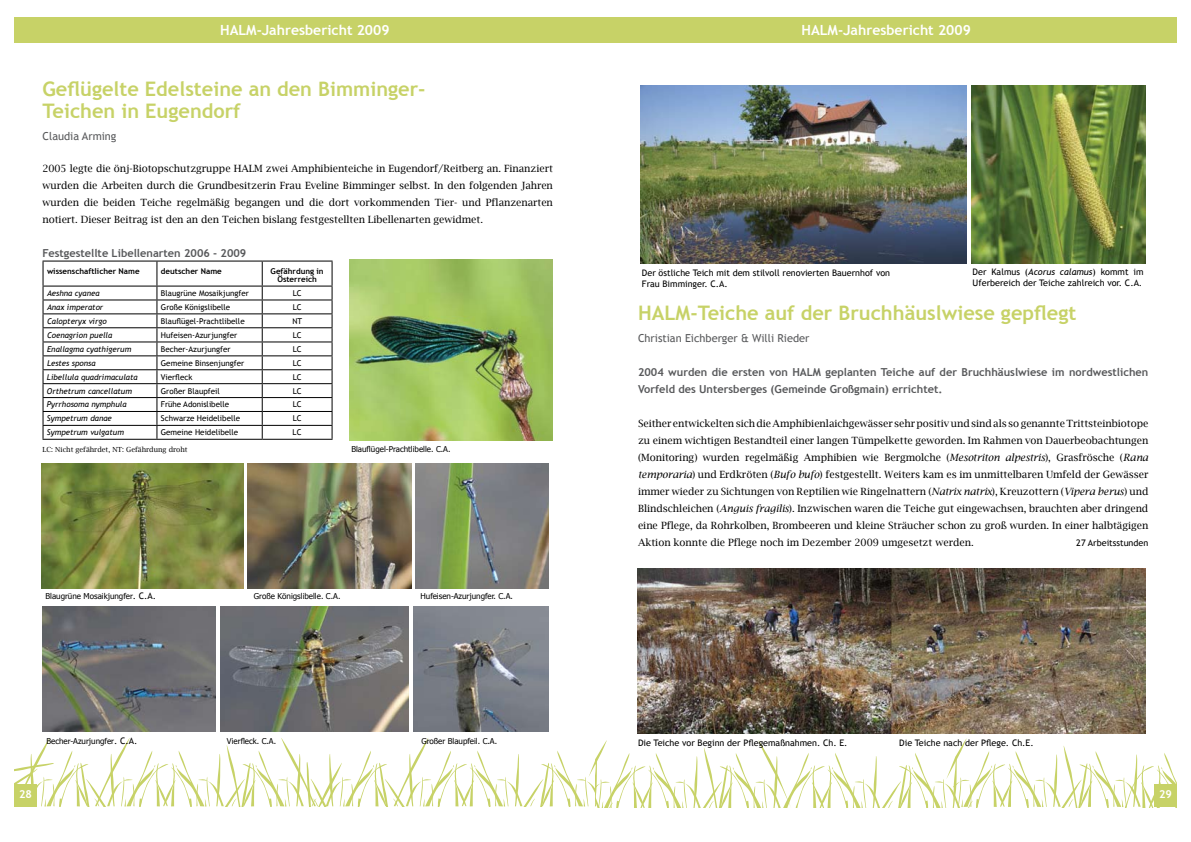
<style>
.page{position:relative;width:1191px;height:842px;background:#fff}
.page>*{position:absolute;margin:0;border:0;box-sizing:border-box;transform-origin:0 0}
.t1{font:700 20px/22px "Trebuchet MS";color:#c7d267}
.t2{font:700 14px "Trebuchet MS";color:#fff}
.t3{font:700 11px/17px "Trebuchet MS";color:#58595b}
.t4{font:11px "Trebuchet MS";color:#58595b}
.t5{font:700 11px "Trebuchet MS";color:#fff}
.t6{font:10px/17px "Lucida Bright";letter-spacing:-.005em;color:#000;text-align:justify}
.t7{font:9px/11px "Trebuchet MS";color:#000}
.t8{font:8px "Trebuchet MS";color:#000}
.t9{font:italic 8px "Trebuchet MS";color:#000}
.t10{font:8px "Tahoma";color:#000}
.t11{font:700 8px/8.5px "Trebuchet MS";color:#000;text-align:center}
.t12{font:7px "Lucida Bright";color:#000}
.s1{font-family:"Trebuchet MS";font-size:9px}
.s2{font-style:italic}
</style>
<div class="page">
<div style="left:14px;top:17px;width:581px;height:26px;background:#c7d267"></div>
<div style="left:595px;top:17px;width:581px;height:26px;background:#c7d267"></div>
<svg style="left:14px;top:738px;width:1162px;height:69px"></svg>
<div style="left:1154px;top:784px;width:22px;height:22px;background:#c7d267"></div>
<hr style="left:43px;top:261px;width:114px;height:1px;background:#000">
<hr style="left:157px;top:261px;width:105px;height:1px;background:#000">
<hr style="left:262px;top:261px;width:70px;height:1px;background:#000">
<hr style="left:43px;top:286px;width:114px;height:1px;background:#000">
<hr style="left:157px;top:286px;width:105px;height:1px;background:#000">
<hr style="left:262px;top:286px;width:70px;height:1px;background:#000">
<hr style="left:43px;top:299px;width:114px;height:1px;background:#000">
<hr style="left:157px;top:299px;width:105px;height:1px;background:#000">
<hr style="left:262px;top:299px;width:70px;height:1px;background:#000">
<hr style="left:43px;top:313px;width:114px;height:1px;background:#000">
<hr style="left:157px;top:313px;width:105px;height:1px;background:#000">
<hr style="left:262px;top:313px;width:70px;height:1px;background:#000">
<hr style="left:43px;top:327px;width:114px;height:1px;background:#000">
<hr style="left:157px;top:327px;width:105px;height:1px;background:#000">
<hr style="left:262px;top:327px;width:70px;height:1px;background:#000">
<hr style="left:43px;top:341px;width:114px;height:1px;background:#000">
<hr style="left:157px;top:341px;width:105px;height:1px;background:#000">
<hr style="left:262px;top:341px;width:70px;height:1px;background:#000">
<hr style="left:43px;top:355px;width:114px;height:1px;background:#000">
<hr style="left:157px;top:355px;width:105px;height:1px;background:#000">
<hr style="left:262px;top:355px;width:70px;height:1px;background:#000">
<hr style="left:43px;top:369px;width:114px;height:1px;background:#000">
<hr style="left:157px;top:369px;width:105px;height:1px;background:#000">
<hr style="left:262px;top:369px;width:70px;height:1px;background:#000">
<hr style="left:43px;top:383px;width:114px;height:1px;background:#000">
<hr style="left:157px;top:383px;width:105px;height:1px;background:#000">
<hr style="left:262px;top:383px;width:70px;height:1px;background:#000">
<hr style="left:43px;top:397px;width:114px;height:1px;background:#000">
<hr style="left:157px;top:397px;width:105px;height:1px;background:#000">
<hr style="left:262px;top:397px;width:70px;height:1px;background:#000">
<hr style="left:43px;top:411px;width:114px;height:1px;background:#000">
<hr style="left:157px;top:411px;width:105px;height:1px;background:#000">
<hr style="left:262px;top:411px;width:70px;height:1px;background:#000">
<hr style="left:43px;top:425px;width:114px;height:1px;background:#000">
<svg style="left:43px;top:262px;width:1px;height:177px"></svg>
<hr style="left:157px;top:425px;width:105px;height:1px;background:#000">
<svg style="left:156px;top:262px;width:1px;height:177px"></svg>
<hr style="left:262px;top:425px;width:70px;height:1px;background:#000">
<svg style="left:262px;top:262px;width:1px;height:177px"></svg>
<svg style="left:331px;top:262px;width:1px;height:177px"></svg>
<hr style="left:43px;top:439px;width:114px;height:1px;background:#000">
<hr style="left:157px;top:439px;width:105px;height:1px;background:#000">
<hr style="left:262px;top:439px;width:70px;height:1px;background:#000">
<img style="left:349px;top:260px;width:203px;height:180px">
<img style="left:41px;top:463px;width:203px;height:125px">
<img style="left:248px;top:463px;width:163px;height:125px">
<img style="left:416px;top:463px;width:133px;height:125px">
<img style="left:42px;top:606px;width:174px;height:125px">
<img style="left:220px;top:606px;width:188px;height:125px">
<img style="left:413px;top:606px;width:136px;height:125px">
<img style="left:641px;top:85px;width:325px;height:179px">
<img style="left:972px;top:85px;width:174px;height:179px">
<img style="left:637px;top:569px;width:508px;height:164px">
<h2 class="t2" style="left:220px;top:21px;width:171px">HALM-Jahresbericht 2009</h2>
<h1 class="t1" style="left:43px;top:78px;width:384px">Geflügelte Edelsteine an den Bimminger-<br>Teichen in Eugendorf</h1>
<p class="t4" style="left:43px;top:130px;width:75px">Claudia Arming</p>
<p class="t6" style="left:43px;top:159px;width:512px">2005 legte die önj-Biotopschutzgruppe HALM zwei Amphibienteiche in Eugendorf/Reitberg an. Finanziert wurden die Arbeiten durch die Grundbesitzerin Frau Eveline Bimminger selbst. In den folgenden Jahren wurden die beiden Teiche regelmäßig begangen und die dort vorkommenden Tier- und Pflanzenarten notiert. Dieser Beitrag ist den an den Teichen bislang festgestellten Libellenarten gewidmet.</p>
<p class="t3" style="left:43px;top:244px;width:205px">Festgestellte Libellenarten 2006 - 2009</p>
<p class="t11" style="left:47px;top:266px;width:94px">wissenschaftlicher Name</p>
<p class="t11" style="left:161px;top:266px;width:62px">deutscher Name</p>
<p class="t11" style="left:271px;top:266px;width:54px">Gefährdung in<br>Österreich</p>
<p class="t9" style="left:47px;top:288px;width:54px">Aeshna cyanea</p>
<p class="t8" style="left:161px;top:288px;width:89px">Blaugrüne Mosaikjungfer</p>
<p class="t8" style="left:293px;top:288px;width:10px">LC</p>
<p class="t9" style="left:47px;top:302px;width:58px">Anax imperator</p>
<p class="t8" style="left:161px;top:302px;width:71px">Große Königslibelle</p>
<p class="t8" style="left:293px;top:302px;width:10px">LC</p>
<p class="t9" style="left:47px;top:316px;width:61px">Calopteryx virgo</p>
<p class="t8" style="left:161px;top:316px;width:85px">Blauflügel-Prachtlibelle</p>
<p class="t8" style="left:292px;top:316px;width:11px">NT</p>
<p class="t9" style="left:47px;top:330px;width:67px">Coenagrion puella</p>
<p class="t8" style="left:161px;top:330px;width:78px">Hufeisen-Azurjungfer</p>
<p class="t8" style="left:293px;top:330px;width:10px">LC</p>
<p class="t9" style="left:47px;top:344px;width:86px">Enallagma cyathigerum</p>
<p class="t8" style="left:161px;top:344px;width:71px">Becher-Azurjungfer</p>
<p class="t8" style="left:293px;top:344px;width:10px">LC</p>
<p class="t9" style="left:47px;top:358px;width:50px">Lestes sponsa</p>
<p class="t8" style="left:161px;top:358px;width:85px">Gemeine Binsenjungfer</p>
<p class="t8" style="left:293px;top:358px;width:10px">LC</p>
<p class="t9" style="left:47px;top:372px;width:92px">Libellula quadrimaculata</p>
<p class="t8" style="left:161px;top:372px;width:33px">Vierfleck</p>
<p class="t8" style="left:293px;top:372px;width:10px">LC</p>
<p class="t9" style="left:47px;top:386px;width:87px">Orthetrum cancellatum</p>
<p class="t8" style="left:161px;top:386px;width:60px">Großer Blaupfeil</p>
<p class="t8" style="left:293px;top:386px;width:10px">LC</p>
<p class="t9" style="left:47px;top:400px;width:81px">Pyrrhosoma nymphula</p>
<p class="t8" style="left:161px;top:400px;width:70px">Frühe Adonislibelle</p>
<p class="t8" style="left:293px;top:400px;width:10px">LC</p>
<p class="t9" style="left:47px;top:414px;width:66px">Sympetrum danae</p>
<p class="t8" style="left:161px;top:414px;width:81px">Schwarze Heidelibelle</p>
<p class="t8" style="left:293px;top:414px;width:10px">LC</p>
<p class="t9" style="left:47px;top:428px;width:78px">Sympetrum vulgatum</p>
<p class="t8" style="left:161px;top:428px;width:79px">Gemeine Heidelibelle</p>
<p class="t8" style="left:293px;top:428px;width:10px">LC</p>
<p class="t12" style="left:43px;top:446px;width:147px">LC: Nicht gefährdet, NT: Gefährdung droht</p>
<p class="t10" style="left:351px;top:444px;width:101px">Blauflügel-Prachtlibelle. C.A.</p>
<p class="t10" style="left:45px;top:591px;width:112px">Blaugrüne Mosaikjungfer<span class="s1">. C.A.</span></p>
<p class="t10" style="left:254px;top:591px;width:88px">Große Königslibelle. C.A.</p>
<p class="t10" style="left:420px;top:591px;width:94px">Hufeisen-Azurjungfer. C.A.</p>
<p class="t10" style="left:46px;top:735px;width:93px">Becher-Azurjungfer<span class="s1">. C.A.</span></p>
<p class="t10" style="left:227px;top:735px;width:51px">Vierfleck. C.A.</p>
<p class="t10" style="left:421px;top:735px;width:77px">Großer Blaupfeil. C.A.</p>
<p class="t5" style="left:19px;top:787px;width:14px">28</p>
<h2 class="t2" style="left:801px;top:21px;width:171px">HALM-Jahresbericht 2009</h2>
<p class="t7" style="left:642px;top:267px;width:250px">Der östliche Teich mit dem stilvoll renovierten Bauernhof von<br>Frau Bimminger. C.A.</p>
<p class="t7" style="left:972px;top:266px;width:172px">Der Kalmus (<span class="s2">Acorus calamus</span>) kommt im<br>Uferbereich der Teiche zahlreich vor. C.A.</p>
<h1 class="t1" style="left:638px;top:302px;width:440px">HALM-Teiche auf der Bruchhäuslwiese gepflegt</h1>
<p class="t4" style="left:638px;top:331px;width:173px">Christian Eichberger &amp; Willi Rieder</p>
<p class="t3" style="left:638px;top:363px;width:512px">2004 wurden die ersten von HALM geplanten Teiche auf der Bruchhäuslwiese im nordwestlichen<br>Vorfeld des Untersberges (Gemeinde Großgmain) errichtet.</p>
<p class="t6" style="left:638px;top:415px;width:512px">Seither entwickelten sich die Amphibienlaichgewässer sehr positiv und sind als so genannte Trittsteinbiotope zu einem wichtigen Bestandteil einer langen Tümpelkette geworden. Im Rahmen von Dauerbeobachtungen (Monitoring) wurden regelmäßig Amphibien wie Bergmolche (<span class="s2">Mesotriton alpestris</span>), Grasfrösche (<span class="s2">Rana temporaria</span>) und Erdkröten (<span class="s2">Bufo bufo</span>) festgestellt. Weiters kam es im unmittelbaren Umfeld der Gewässer immer wieder zu Sichtungen von Reptilien wie Ringelnattern (<span class="s2">Natrix natrix</span>), Kreuzottern (<span class="s2">Vipera berus</span>) und Blindschleichen (<span class="s2">Anguis fragilis</span>). Inzwischen waren die Teiche gut eingewachsen, brauchten aber dringend eine Pflege, da Rohrkolben, Brombeeren und kleine Sträucher schon zu groß wurden. In einer halbtägigen Aktion konnte die Pflege noch im Dezember 2009 umgesetzt werden.</p>
<p class="t7" style="left:1076px;top:537px;width:74px">27 Arbeitsstunden</p>
<p class="t7" style="left:638px;top:737px;width:211px">Die Teiche vor Beginn der Pflegemaßnahmen. Ch. E.</p>
<p class="t7" style="left:899px;top:737px;width:136px">Die Teiche nach der Pflege. Ch.E.</p>
<p class="t5" style="left:1159px;top:787px;width:14px">29</p>
</div>
